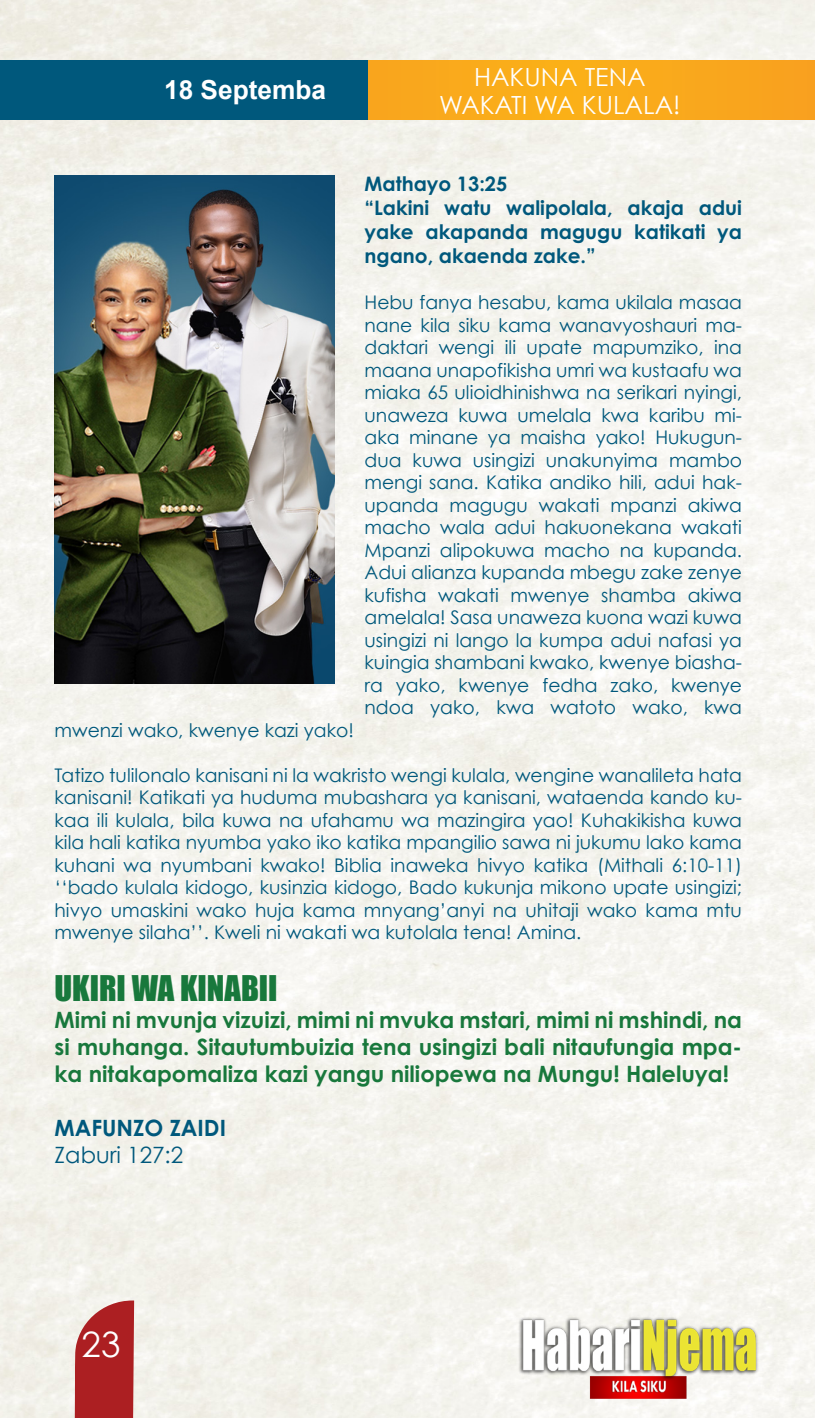
<style>
.page{position:relative;width:815px;height:1418px;background:#fff}
.page>*{position:absolute;margin:0;border:0;box-sizing:border-box;transform-origin:0 0}
.t1{font:35px "Century Gothic";color:#fff}
.t2{font:32.5px "Impact";color:#18783c}
.t3{font:700 26.25px "Arial";color:#fff}
.t4{font:25px "Century Gothic";color:#fff}
.t5{font:700 22.5px/27px "Century Gothic Pro";color:#18783c;text-align:justify}
.t6{font:700 22.5px "Century Gothic Pro";color:#00587c}
.t7{font:22.5px "Century Gothic";color:#00587c}
.t8{font:700 20px/24px "Century Gothic Pro";color:#00587c;text-align:justify}
.t9{font:18.75px/22.5px "Century Gothic";color:#00587c;text-align:justify}
</style>
<div class="page">
<img style="left:0;top:0;width:815px;height:1417px">
<div style="left:139px;top:60px;width:676px;height:60px;background:#faa91c"></div>
<div style="left:0;top:60px;width:368px;height:60px;background:#00587c"></div>
<svg style="left:73px;top:1300px;width:61px;height:117px;background:#b53c3e"></svg>
<img style="left:516px;top:1310px;width:245px;height:94px">
<img style="left:55px;top:176px;width:279px;height:507px">
<p class="t3" style="left:164px;top:72px;width:163px">18 Septemba</p>
<p class="t4" style="left:474px;top:62px;width:173px">HAKUNA TENA</p>
<p class="t4" style="left:439px;top:89px;width:243px">WAKATI WA KULALA!</p>
<p class="t8" style="left:365px;top:171px;width:144px">Mathayo 13:25</p>
<p class="t8" style="left:365px;top:195px;width:379px">“Lakini watu walipolala, akaja adui yake akapanda magugu katikati ya ngano, akaenda zake.”</p>
<p class="t9" style="left:365px;top:291px;width:379px">Hebu fanya hesabu, kama ukilala masaa nane kila siku kama wanavyoshauri ma&shy;daktari wengi ili upate mapumziko, ina maana unapofikisha umri wa kustaafu wa miaka 65 ulioidhinishwa na serikari nyingi, unaweza kuwa umelala kwa karibu mi&shy;aka minane ya maisha yako! Hukugun&shy;dua kuwa usingizi unakunyima mambo mengi sana. Katika andiko hili, adui hak&shy;upanda magugu wakati mpanzi akiwa macho wala adui hakuonekana wakati Mpanzi alipokuwa macho na kupanda.<br>Adui alianza kupanda mbegu zake zenye kufisha wakati mwenye shamba akiwa amelala! Sasa unaweza kuona wazi kuwa usingizi ni lango la kumpa adui nafasi ya kuingia shambani kwako, kwenye biasha&shy;ra yako, kwenye fedha zako, kwenye ndoa yako, kwa watoto wako, kwa</p>
<p class="t9" style="left:55px;top:718px;width:301px">mwenzi wako, kwenye kazi yako!</p>
<p class="t9" style="left:55px;top:763px;width:689px">Tatizo tulilonalo kanisani ni la wakristo wengi kulala, wengine wanalileta hata kanisani! Katikati ya huduma mubashara ya kanisani, wataenda kando ku&shy;kaa ili kulala, bila kuwa na ufahamu wa mazingira yao! Kuhakikisha kuwa kila hali katika nyumba yako iko katika mpangilio sawa ni jukumu lako kama kuhani wa nyumbani kwako! Biblia inaweka hivyo katika (Mithali 6:10-11) ‘‘bado kulala kidogo, kusinzia kidogo, Bado kukunja mikono upate usingizi; hivyo umaskini wako huja kama mnyang’anyi na uhitaji wako kama mtu mwenye silaha’’. Kweli ni wakati wa kutolala tena! Amina.</p>
<p class="t2" style="left:55px;top:963px;width:225px">UKIRI WA KINABII</p>
<p class="t5" style="left:55px;top:1005px;width:689px">Mimi ni mvunja vizuizi, mimi ni mvuka mstari, mimi ni mshindi, na si muhanga. Sitautumbuizia tena usingizi bali nitaufungia mpa&shy;ka nitakapomaliza kazi yangu niliopewa na Mungu! Haleluya!</p>
<p class="t6" style="left:55px;top:1113px;width:173px">MAFUNZO ZAIDI</p>
<p class="t7" style="left:55px;top:1141px;width:130px">Zaburi 127:2</p>
<h1 class="t1" style="left:82px;top:1322px;width:40px">23</h1>
</div>
